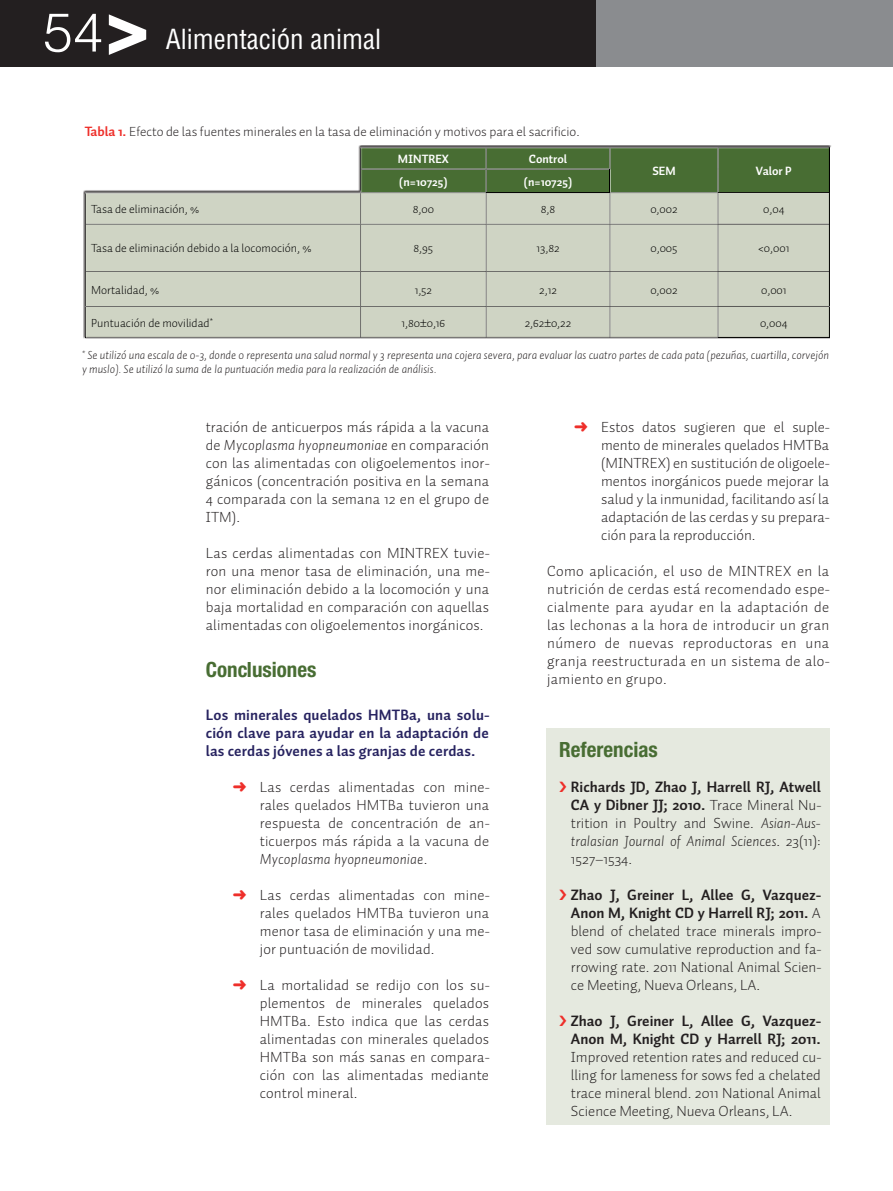
<style>
.page{position:relative;width:893px;height:1191px;background:#fff}
.page>*{position:absolute;margin:0;border:0;box-sizing:border-box;transform-origin:0 0}
.t1{font:700 86.55px "Helvetica";color:#fff}
.t2{font:300 54px "Helvetica";color:#fff}
.t3{font:condensed 27px "Helvetica";color:#fff}
.t4{font:700 condensed 21px "Helvetica Neue";color:#486d33}
.t5{font:300 15px/18px "Auto 1";letter-spacing:.01em;color:#231f20;text-align:justify}
.t6{font:700 15px/18px "Auto 1";letter-spacing:.01em;color:#272360;text-align:justify}
.t7{font:700 15px/18px "Auto 1";color:#231f20}
.t8{font:300 13.5px "Auto 1";color:#231f20}
.t9{font:italic 300 12px/14.4px "Auto 1";color:#231f20}
.t10{font:300 12px "Auto 1";color:#000}
.t11{font:700 12px "Auto 1";color:#fff}
.s1{font-weight:700;color:#ee2f2a}
.s2{font-style:italic}
.s3{color:#ee2f2a}
.s4{font-weight:700}
</style>
<div class="page">
<div style="left:0;top:0;width:601px;height:66px;background:#231f20"></div>
<div style="left:597px;top:0;width:296px;height:66px;background:#8a8c8f"></div>
<div style="left:547px;top:728px;width:283px;height:397px;background:#e5e9df"></div>
<div style="left:83px;top:146px;width:749px;height:194px;background:#231f20;opacity:.75"></div>
<h2 class="t2" style="left:43px;top:-1px;width:62px">54</h2>
<h1 class="t1" style="left:184px;top:9px;width:52px;rotate:90deg">^</h1>
<h3 class="t3" style="left:166px;top:22px;width:217px">Alimentación animal</h3>
<p class="t8" style="left:85px;top:123px;width:496px"><span class="s1">Tabla 1.</span> Efecto de las fuentes minerales en la tasa de eliminación y motivos para el sacrificio.</p>
<p class="t11" style="left:398px;top:151px;width:52px">MINTREX</p>
<p class="t11" style="left:529px;top:151px;width:40px">Control</p>
<p class="t11" style="left:399px;top:174px;width:50px">(n=10725)</p>
<p class="t11" style="left:524px;top:174px;width:50px">(n=10725)</p>
<p class="t11" style="left:652px;top:163px;width:25px">SEM</p>
<p class="t11" style="left:756px;top:163px;width:37px">Valor P</p>
<p class="t10" style="left:91px;top:202px;width:110px">Tasa de eliminación, %</p>
<p class="t10" style="left:413px;top:202px;width:23px">8,00</p>
<p class="t10" style="left:541px;top:202px;width:16px">8,8</p>
<p class="t10" style="left:650px;top:202px;width:29px">0,002</p>
<p class="t10" style="left:763px;top:202px;width:23px">0,04</p>
<p class="t10" style="left:91px;top:241px;width:222px">Tasa de eliminación debido a la locomoción, %</p>
<p class="t10" style="left:414px;top:241px;width:21px">8,95</p>
<p class="t10" style="left:536px;top:241px;width:25px">13,82</p>
<p class="t10" style="left:650px;top:241px;width:29px">0,005</p>
<p class="t10" style="left:758px;top:241px;width:33px">&lt;0,001</p>
<p class="t10" style="left:91px;top:282px;width:70px">Mortalidad, %</p>
<p class="t10" style="left:415px;top:282px;width:19px">1,52</p>
<p class="t10" style="left:539px;top:282px;width:19px">2,12</p>
<p class="t10" style="left:650px;top:282px;width:29px">0,002</p>
<p class="t10" style="left:761px;top:282px;width:27px">0,001</p>
<p class="t10" style="left:91px;top:315px;width:123px">Puntuación de movilidad<sup>*</sup></p>
<p class="t10" style="left:401px;top:315px;width:45px">1,80±0,16</p>
<p class="t10" style="left:525px;top:315px;width:48px">2,62±0,22</p>
<p class="t10" style="left:760px;top:315px;width:29px">0,004</p>
<p class="t9" style="left:82px;top:347px;width:749px"><sup>*</sup> Se utilizó una escala de 0-3, donde 0 representa una salud normal y 3 representa una cojera severa, para evaluar las cuatro partes de cada pata (pezuñas, cuartilla, corvejón y muslo). Se utilizó la suma de la puntuación media para la realización de análisis.</p>
<p class="t5" style="left:206px;top:418px;width:285px">tración de anticuerpos más rápida a la vacuna de <span class="s2">Mycoplasma hyopneumoniae</span> en comparación con las alimentadas con oligoelementos inor&shy;gánicos (concentración positiva en la semana 4 comparada con la semana 12 en el grupo de ITM).</p>
<p class="t5" style="left:206px;top:544px;width:285px">Las cerdas alimentadas con MINTREX tuvie&shy;ron una menor tasa de eliminación, una me&shy;nor eliminación debido a la locomoción y una baja mortalidad en comparación con aquellas alimentadas con oligoelementos inorgánicos.</p>
<h3 class="t4" style="left:206px;top:656px;width:112px">Conclusiones</h3>
<p class="t6" style="left:206px;top:706px;width:285px">Los minerales quelados HMTBa, una solu&shy;ción clave para ayudar en la adaptación de las cerdas jóvenes a las granjas de cerdas.</p>
<p class="t5" style="left:260px;top:778px;width:231px;text-indent:-27px"><span class="s3">➜</span> Las cerdas alimentadas con mine&shy;rales quelados HMTBa tuvieron una respuesta de concentración de an&shy;ticuerpos más rápida a la vacuna de <span class="s2">Mycoplasma hyopneumoniae</span>.</p>
<p class="t5" style="left:260px;top:886px;width:231px;text-indent:-27px"><span class="s3">➜</span> Las cerdas alimentadas con mine&shy;rales quelados HMTBa tuvieron una menor tasa de eliminación y una me&shy;jor puntuación de movilidad.</p>
<p class="t5" style="left:260px;top:976px;width:231px;text-indent:-27px"><span class="s3">➜</span> La mortalidad se redijo con los su&shy;plementos de minerales quelados HMTBa. Esto indica que las cerdas alimentadas con minerales quelados HMTBa son más sanas en compara&shy;ción con las alimentadas mediante control mineral.</p>
<p class="t5" style="left:601px;top:418px;width:230px;text-indent:-27px"><span class="s3">➜</span> Estos datos sugieren que el suple&shy;mento de minerales quelados HMTBa (MINTREX) en sustitución de oligoele&shy;mentos inorgánicos puede mejorar la salud y la inmunidad, facilitando así la adaptación de las cerdas y su prepara&shy;ción para la reproducción.</p>
<p class="t5" style="left:547px;top:562px;width:284px">Como aplicación, el uso de MINTREX en la nutrición de cerdas está recomendado espe&shy;cialmente para ayudar en la adaptación de las lechonas a la hora de introducir un gran número de nuevas reproductoras en una granja reestructurada en un sistema de alo&shy;jamiento en grupo.</p>
<h3 class="t4" style="left:559px;top:737px;width:100px">Referencias</h3>
<p class="t5" style="left:571px;top:778px;width:252px"><span class="s4">Richards JD, Zhao J, Harrell RJ, Atwell CA y Dibner JJ; 2010.</span> Trace Mineral Nu&shy;trition in Poultry and Swine. <span class="s2">Asian-Aus&shy;tralasian Journal of Animal Sciences</span>. 23(11):<br>1527–1534.</p>
<p class="t5" style="left:571px;top:886px;width:252px"><span class="s4">Zhao J, Greiner L, Allee G, Vazquez-Anon M, Knight CD y Harrell RJ; 2011.</span> A blend of chelated trace minerals impro&shy;ved sow cumulative reproduction and fa&shy;rrowing rate. 2011 National Animal Scien&shy;ce Meeting, Nueva Orleans, LA.</p>
<p class="t7" style="left:571px;top:1012px;width:252px">Zhao J, Greiner L, Allee G, Vazquez-<br>Anon M, Knight CD y Harrell RJ; 2011.</p>
<p class="t5" style="left:571px;top:1048px;width:252px">Improved retention rates and reduced cu&shy;lling for lameness for sows fed a chelated trace mineral blend. 2011 National Animal Science Meeting, Nueva Orleans, LA.</p>
</div>
